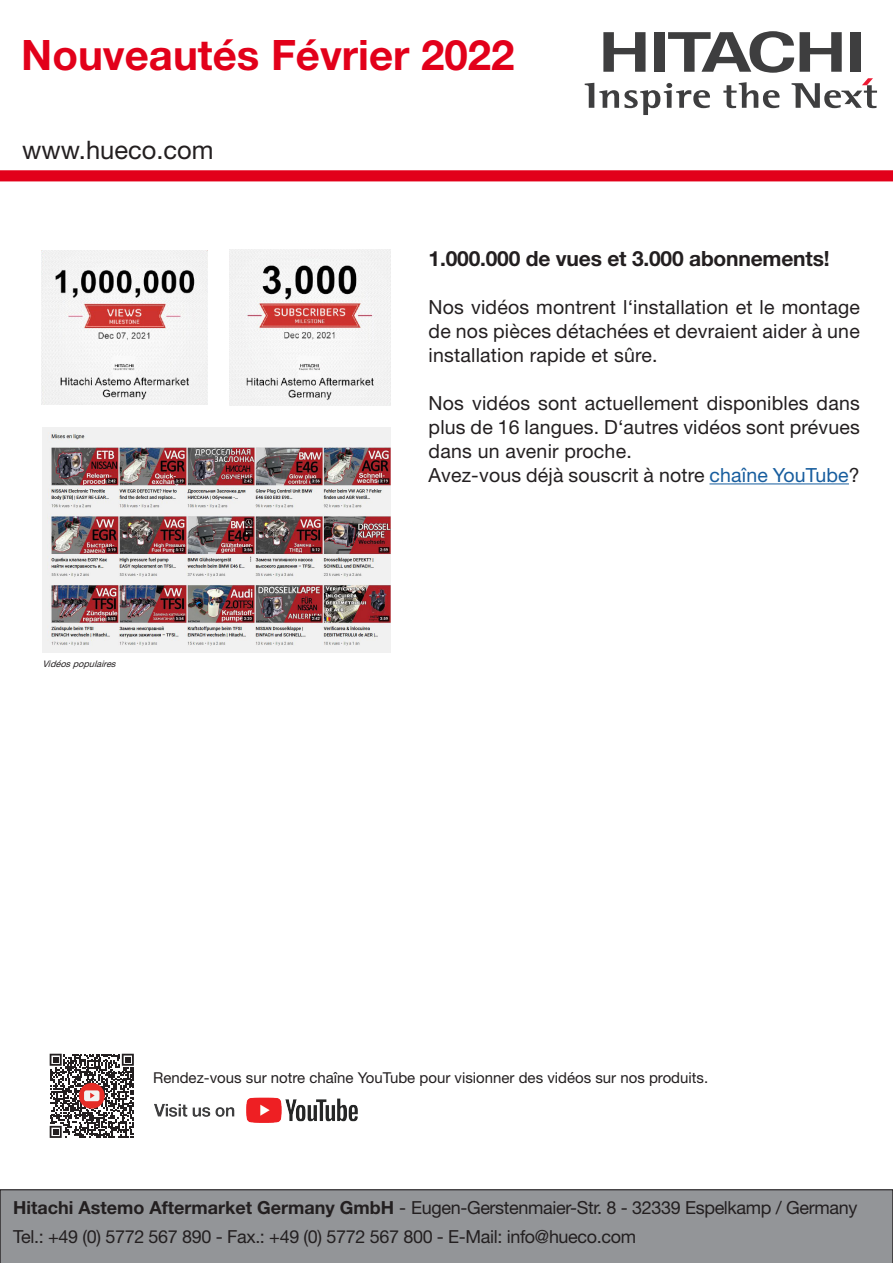
<style>
.page{position:relative;width:893px;height:1263px;background:#fff}
.page>*{position:absolute;margin:0;border:0;box-sizing:border-box;transform-origin:0 0}
.t1{font:700 42px "Helvetica Neue LT Pro";color:#e2001a}
.t2{font:25.5px "Helvetica Neue LT Pro";color:#231f20}
.t3{font:700 21px "Helvetica Neue LT Pro";letter-spacing:-.01em;color:#231f20}
.t4{font:19.5px/24px "Helvetica Neue LT Pro";letter-spacing:.01em;color:#231f20;text-align:justify}
.t5{font:18px "Helvetica Neue LT Pro";letter-spacing:-.02em;color:#231f20}
.t6{font:15px "Helvetica Neue LT Pro";color:#231f20}
.t7{font:italic 9px "Helvetica Neue LT Pro";color:#231f20}
.s1{color:#175d9e}
.s2{font-weight:700}
</style>
<div class="page">
<svg style="left:585px;top:31px;width:292px;height:84px"></svg>
<svg style="left:0;top:170px;width:893px;height:11px;background:#e2061f"></svg>
<div style="left:0;top:1189px;width:893px;height:74px;background:#939598"></div>
<img style="left:154px;top:1097px;width:204px;height:26px">
<svg style="left:50px;top:1054px;width:84px;height:84px"></svg>
<hr style="left:709px;top:483px;width:140px;height:1px;background:#175d9e">
<img style="left:42px;top:251px;width:166px;height:154px">
<img style="left:230px;top:250px;width:161px;height:155px">
<img style="left:43px;top:427px;width:347px;height:225px">
<p class="t1" style="left:21px;top:28px;width:495px">Nouveautés Février 2022</p>
<p class="t2" style="left:22px;top:134px;width:193px">www.hueco.com</p>
<p class="t7" style="left:43px;top:658px;width:78px">Vidéospopulaires</p>
<p class="t3" style="left:429px;top:245px;width:402px">1.000.000 de vues et 3.000 abonnements!</p>
<p class="t4" style="left:429px;top:295px;width:433px">Nos vidéos montrent l‘installation et le montage de nos pièces détachées et devraient aider à une installation rapide et sûre.</p>
<p class="t4" style="left:429px;top:391px;width:433px">Nos vidéos sont actuellement disponibles dans plus de 16 langues. D‘autres vidéos sont prévues dans un avenir proche.</p>
<p class="t4" style="left:429px;top:463px;width:433px">Avez-vous déjà souscrit à notre <span class="s1">chaîne YouTube</span>?</p>
<p class="t6" style="left:153px;top:1068px;width:557px">Rendez-vous sur notre chaîne YouTube pour visionner des vidéos sur nos produits.</p>
<p class="t5" style="left:13px;top:1197px;width:845px"><span class="s2">Hitachi Astemo Aftermarket Germany GmbH</span> - Eugen-Gerstenmaier-Str. 8 - 32339 Espelkamp / Germany</p>
<p class="t5" style="left:13px;top:1225px;width:624px">Tel.: +49 (0) 5772 567 890 - Fax.: +49 (0) 5772 567 800 - E-Mail: info@hueco.com</p>
</div>
